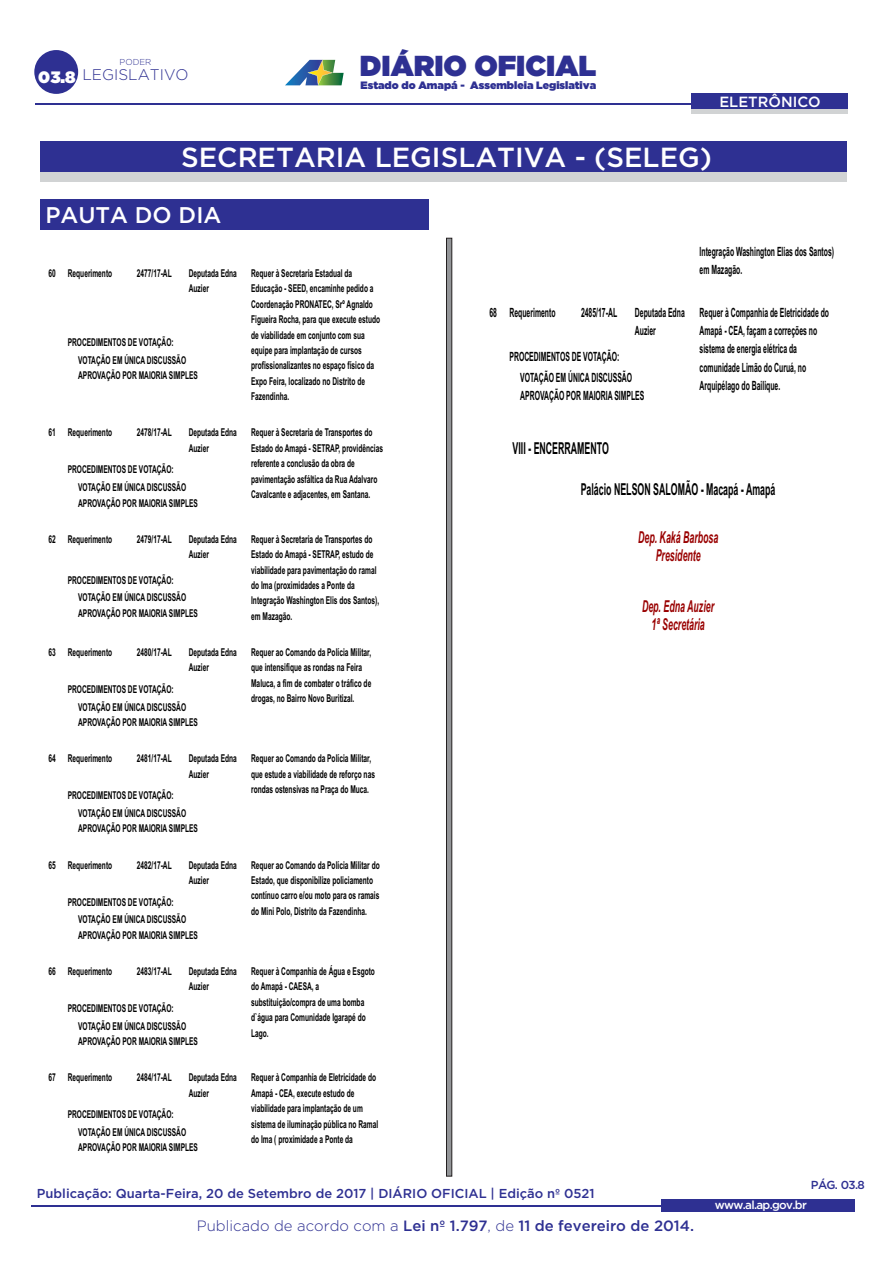
<style>
.page{position:relative;width:893px;height:1263px;background:#fff}
.page>*{position:absolute;margin:0;border:0;box-sizing:border-box;transform-origin:0 0}
.t1{font:28.8px "Gotham Ultra";color:#2e3092}
.t2{font:500 27.6px "Gotham";color:#fff}
.t3{font:500 22.65px "Gotham";color:#fff}
.t4{font:16.5px "Gotham Ultra";color:#fff}
.t5{font:italic 700 16.35px/18.1px "Arial";color:#900;text-align:center;scale:.54 1}
.t6{font:700 16.35px "Arial";color:#000;scale:.54 1}
.t7{font:300 15.3px "Gotham";color:#2e3092}
.t8{font:500 14.85px "Gotham";color:#2e3092}
.t9{font:500 14.7px "Gotham";color:#fff}
.t10{font:500 12.9px "Gotham";color:#2e3092}
.t11{font:700 12.75px/18.1px "Arial";color:#000;scale:.54 1}
.t12{font:500 11.55px "Gotham";letter-spacing:-.055em;color:#fff}
.t13{font:500 11.55px "Gotham";color:#2e3092}
.t14{font:700 10.8px/15.5px "Arial";color:#000;scale:.61 1}
.t15{font:10.65px "Gotham Ultra";color:#2e3092}
.t16{font:300 8.7px "Gotham";color:#2e3092}
.s1{font-weight:300}
</style>
<div class="page">
<hr style="left:31px;top:1205px;width:698px;height:1px;background:#2e3092">
<div style="left:661px;top:1199px;width:194px;height:13px;background:#2e3092"></div>
<hr style="left:35px;top:103px;width:811px;height:2px;background:#2e3092">
<svg style="left:285px;top:60px;width:59px;height:25px"></svg>
<div style="left:34px;top:50px;width:44px;height:44px;background:#2e3092;border-radius:50%"></div>
<div style="left:691px;top:100px;width:157px;height:14px;background:#d1d3d4"></div>
<div style="left:691px;top:93px;width:157px;height:16px;background:#2e3092"></div>
<div style="left:41px;top:156px;width:806px;height:26px;background:#d1d3d4"></div>
<div style="left:41px;top:142px;width:806px;height:30px;background:#2e3092"></div>
<div style="left:41px;top:199px;width:388px;height:30px;background:#2e3092"></div>
<svg style="left:446px;top:237px;width:7px;height:940px;background:#7e7e80"></svg>
<h3 class="t4" style="left:38px;top:71px;width:39px">03.8</h3>
<p class="t16" style="left:120px;top:59px;width:33px">PODER</p>
<h3 class="t7" style="left:82px;top:69px;width:108px">LEGISLATIVO</h3>
<h1 class="t1" style="left:360px;top:55px;width:238px">DIÁRIO OFICIAL</h1>
<p class="t15" style="left:361px;top:81px;width:237px">Estado do Amapá - Assembleia Legislativa</p>
<h3 class="t9" style="left:719px;top:97px;width:103px">ELETRÔNICO</h3>
<h2 class="t2" style="left:181px;top:147px;width:532px">SECRETARIA LEGISLATIVA - (SELEG)</h2>
<h3 class="t3" style="left:45px;top:206px;width:178px">PAUTA DO DIA</h3>
<p class="t14" style="left:48px;top:266px;width:106px">60 Requerimento</p>
<p class="t14" style="left:137px;top:266px;width:59px">2477/17-AL</p>
<p class="t14" style="left:189px;top:266px;width:80px">Deputada Edna<br>Auzier</p>
<p class="t14" style="left:251px;top:266px;width:213px">Requer à Secretaria Estadual da Educação - SEED, encaminhe pedido a Coordenação PRONATEC, Srº Agnaldo Figueira Rocha, para que execute estudo de viabilidade em conjunto com sua equipe para implantação de cursos profissionalizantes no espaço físico da Expo Feira, localizado no Distrito de Fazendinha.</p>
<p class="t14" style="left:68px;top:336px;width:175px">PROCEDIMENTOS DE VOTAÇÃO:</p>
<p class="t14" style="left:78px;top:353px;width:198px">VOTAÇÃO EM ÚNICA DISCUSSÃO<br>APROVAÇÃO POR MAIORIA SIMPLES</p>
<p class="t14" style="left:48px;top:426px;width:106px">61 Requerimento</p>
<p class="t14" style="left:137px;top:426px;width:59px">2478/17-AL</p>
<p class="t14" style="left:189px;top:426px;width:80px">Deputada Edna<br>Auzier</p>
<p class="t14" style="left:251px;top:426px;width:218px">Requer à Secretaria de Transportes do Estado do Amapá - SETRAP, providências referente a conclusão da obra de pavimentação asfáltica da Rua Adalvaro Cavalcante e adjacentes, em Santana.</p>
<p class="t14" style="left:68px;top:463px;width:175px">PROCEDIMENTOS DE VOTAÇÃO:</p>
<p class="t14" style="left:78px;top:481px;width:198px">VOTAÇÃO EM ÚNICA DISCUSSÃO<br>APROVAÇÃO POR MAIORIA SIMPLES</p>
<p class="t14" style="left:48px;top:532px;width:106px">62 Requerimento</p>
<p class="t14" style="left:137px;top:532px;width:59px">2479/17-AL</p>
<p class="t14" style="left:189px;top:532px;width:80px">Deputada Edna<br>Auzier</p>
<p class="t14" style="left:251px;top:532px;width:211px">Requer à Secretaria de Transportes do<br>Estado do Amapá - SETRAP, estudo de viabilidade para pavimentação do ramal do Ima (proximidades a Ponte da<br>Integração Washington Elis dos Santos), em Mazagão.</p>
<p class="t14" style="left:68px;top:573px;width:175px">PROCEDIMENTOS DE VOTAÇÃO:</p>
<p class="t14" style="left:78px;top:591px;width:198px">VOTAÇÃO EM ÚNICA DISCUSSÃO<br>APROVAÇÃO POR MAIORIA SIMPLES</p>
<p class="t14" style="left:48px;top:645px;width:106px">63 Requerimento</p>
<p class="t14" style="left:137px;top:645px;width:59px">2480/17-AL</p>
<p class="t14" style="left:189px;top:645px;width:80px">Deputada Edna<br>Auzier</p>
<p class="t14" style="left:251px;top:645px;width:199px">Requer ao Comando da Polícia Militar, que intensifique as rondas na Feira Maluca, a fim de combater o tráfico de drogas, no Bairro Novo Buritizal.</p>
<p class="t14" style="left:68px;top:682px;width:175px">PROCEDIMENTOS DE VOTAÇÃO:</p>
<p class="t14" style="left:78px;top:700px;width:198px">VOTAÇÃO EM ÚNICA DISCUSSÃO<br>APROVAÇÃO POR MAIORIA SIMPLES</p>
<p class="t14" style="left:48px;top:752px;width:106px">64 Requerimento</p>
<p class="t14" style="left:137px;top:752px;width:59px">2481/17-AL</p>
<p class="t14" style="left:189px;top:752px;width:80px">Deputada Edna<br>Auzier</p>
<p class="t14" style="left:251px;top:752px;width:205px">Requer ao Comando da Polícia Militar, que estude a viabilidade de reforço nas rondas ostensivas na Praça do Muca.</p>
<p class="t14" style="left:68px;top:789px;width:175px">PROCEDIMENTOS DE VOTAÇÃO:</p>
<p class="t14" style="left:78px;top:806px;width:198px">VOTAÇÃO EM ÚNICA DISCUSSÃO<br>APROVAÇÃO POR MAIORIA SIMPLES</p>
<p class="t14" style="left:48px;top:858px;width:106px">65 Requerimento</p>
<p class="t14" style="left:137px;top:858px;width:59px">2482/17-AL</p>
<p class="t14" style="left:189px;top:858px;width:80px">Deputada Edna<br>Auzier</p>
<p class="t14" style="left:251px;top:858px;width:212px">Requer ao Comando da Polícia Militar do Estado, que disponibilize policiamento contínuo carro e/ou moto para os ramais do Mini Polo, Distrito da Fazendinha.</p>
<p class="t14" style="left:68px;top:895px;width:175px">PROCEDIMENTOS DE VOTAÇÃO:</p>
<p class="t14" style="left:78px;top:913px;width:198px">VOTAÇÃO EM ÚNICA DISCUSSÃO<br>APROVAÇÃO POR MAIORIA SIMPLES</p>
<p class="t14" style="left:48px;top:964px;width:106px">66 Requerimento</p>
<p class="t14" style="left:137px;top:964px;width:59px">2483/17-AL</p>
<p class="t14" style="left:189px;top:964px;width:80px">Deputada Edna<br>Auzier</p>
<p class="t14" style="left:251px;top:964px;width:205px">Requer à Companhia de Água e Esgoto do Amapá - CAESA, a substituição/compra de uma bomba d`água para Comunidade Igarapé do<br>Lago.</p>
<p class="t14" style="left:68px;top:1001px;width:175px">PROCEDIMENTOS DE VOTAÇÃO:</p>
<p class="t14" style="left:78px;top:1019px;width:198px">VOTAÇÃO EM ÚNICA DISCUSSÃO<br>APROVAÇÃO POR MAIORIA SIMPLES</p>
<p class="t14" style="left:48px;top:1071px;width:106px">67 Requerimento</p>
<p class="t14" style="left:137px;top:1071px;width:59px">2484/17-AL</p>
<p class="t14" style="left:189px;top:1071px;width:80px">Deputada Edna<br>Auzier</p>
<p class="t14" style="left:251px;top:1071px;width:210px">Requer à Companhia de Eletricidade do Amapá - CEA, execute estudo de viabilidade para implantação de um sistema de iluminação pública no Ramal do Ima ( proximidade a Ponte da</p>
<p class="t14" style="left:68px;top:1108px;width:175px">PROCEDIMENTOS DE VOTAÇÃO:</p>
<p class="t14" style="left:78px;top:1125px;width:198px">VOTAÇÃO EM ÚNICA DISCUSSÃO<br>APROVAÇÃO POR MAIORIA SIMPLES</p>
<p class="t11" style="left:700px;top:243px;width:251px">Integração Washington Elias dos Santos) em Mazagão.</p>
<p class="t11" style="left:489px;top:304px;width:124px">68 Requerimento</p>
<p class="t11" style="left:581px;top:304px;width:69px">2485/17-AL</p>
<p class="t11" style="left:635px;top:304px;width:94px">Deputada Edna<br>Auzier</p>
<p class="t11" style="left:700px;top:304px;width:241px">Requer à Companhia de Eletricidade do<br>Amapá - CEA, façam a correções no sistema de energia elétrica da comunidade Limão do Curuá, no<br>Arquipélago do Bailique.</p>
<p class="t11" style="left:509px;top:348px;width:205px">PROCEDIMENTOS DE VOTAÇÃO:</p>
<p class="t11" style="left:520px;top:369px;width:231px">VOTAÇÃO EM ÚNICA DISCUSSÃO<br>APROVAÇÃO POR MAIORIA SIMPLES</p>
<h3 class="t6" style="left:513px;top:442px;width:180px">VIII - ENCERRAMENTO</h3>
<h3 class="t6" style="left:581px;top:483px;width:362px">Palácio NELSON SALOMÃO - Macapá - Amapá</h3>
<h3 class="t5" style="left:638px;top:529px;width:150px">Dep. Kaká Barbosa<br>Presidente</h3>
<h3 class="t5" style="left:642px;top:599px;width:135px">Dep. Edna Auzier<br>1ª Secretária</h3>
<p class="t10" style="left:37px;top:1188px;width:559px">Publicação: Quarta-Feira, 20 de Setembro de 2017 | DIÁRIO OFICIAL | Edição nº 0521</p>
<h3 class="t8" style="left:197px;top:1220px;width:499px"><span class="s1">Publicado de acordo com a</span> Lei nº 1.797<span class="s1">, de</span> 11 de fevereiro de 2014.</h3>
<p class="t13" style="left:811px;top:1180px;width:55px">PÁG. 03.8</p>
<p class="t12" style="left:715px;top:1200px;width:94px">www.al.ap.gov.br</p>
</div>
